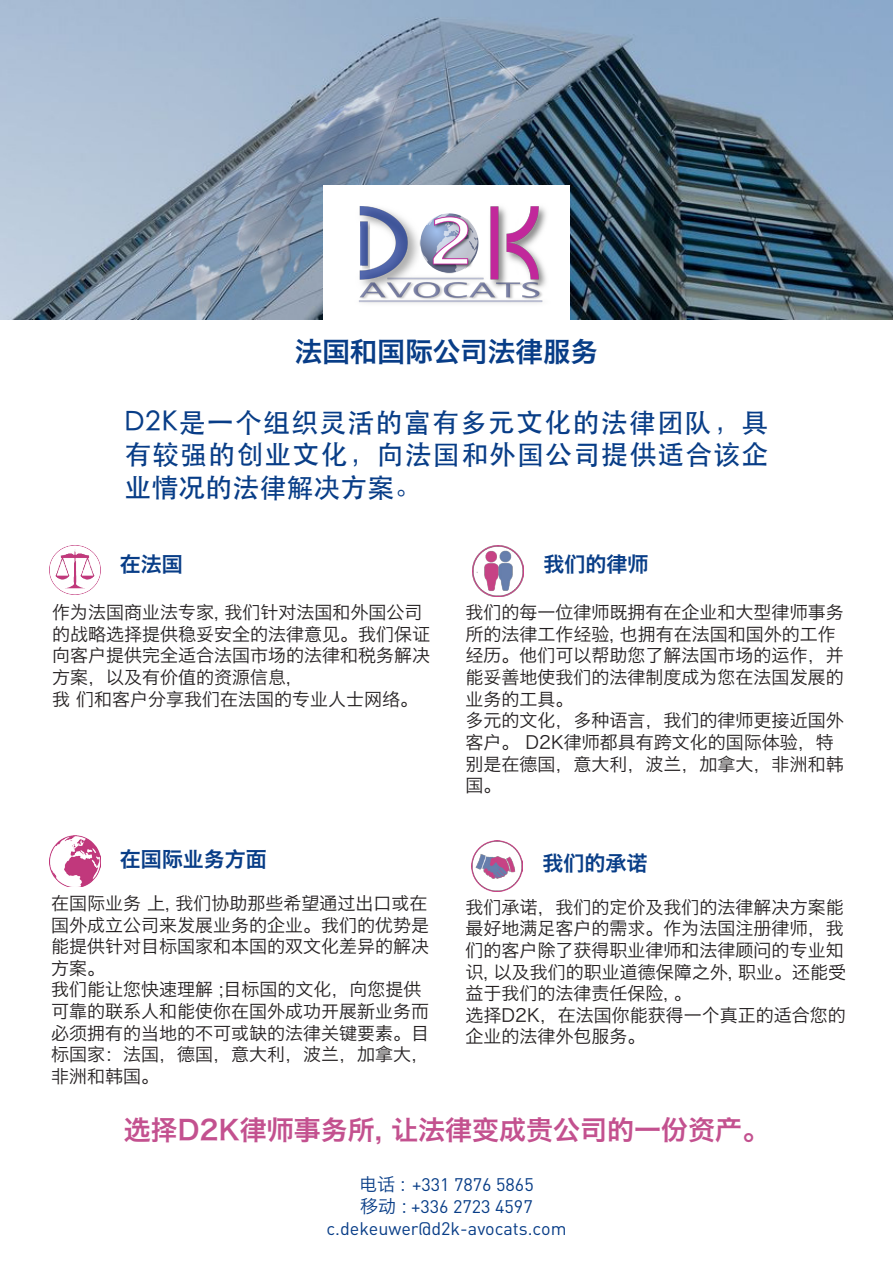
<style>
.page{position:relative;width:893px;height:1263px;background:#fff}
.page>*{position:absolute;margin:0;border:0;box-sizing:border-box;transform-origin:0 0}
.titres{font:27.6px "Hiragino Sans GB W6";color:#083d87}
.titres-2{font:500 27px/32.4px "ST Heiti SC";letter-spacing:.04em;color:#083d87;text-align:justify}
.titres-3{font:27px "Hiragino Sans GB W6";color:#c3518f}
.titres-4{font:21px "Hiragino Sans GB W6";color:#083d87}
.titres-5{font:18px/21.6px "Hiragino Sans GB W3";color:#231f20}
.titres-6{font:18px "DIN";color:#083d87}
.s1{font-family:"Hiragino Sans GB W3"}
</style>
<div class="page">
<img style="left:0;top:0;width:893px;height:319px">
<img style="left:323px;top:186px;width:247px;height:133px">
<img style="left:473px;top:545px;width:51px;height:51px">
<img style="left:49px;top:545px;width:51px;height:50px">
<img style="left:49px;top:835px;width:51px;height:51px">
<img style="left:472px;top:841px;width:51px;height:51px">
<p class="titres" style="left:295px;top:333px;width:305px">法国和国际公司法律服务</p>
<p class="titres-2" style="left:124px;top:405px;width:646px">D2K是一个组织灵活的富有多元文化的法律团队，具有较强的创业文化，向法国和外国公司提供适合该企业情况的法律解决方案。</p>
<p class="titres-4" style="left:120px;top:551px;width:64px">在法国</p>
<p class="titres-5" style="left:52px;top:601px;width:380px">作为法国商业法专家, 我们针对法国和外国公司的战略选择提供稳妥安全的法律意见。我们保证向客户提供完全适合法国市场的法律和税务解决方案，以及有价值的资源信息,</p>
<p class="titres-5" style="left:52px;top:688px;width:367px">我 们和客户分享我们在法国的专业人士网络。</p>
<p class="titres-4" style="left:543px;top:551px;width:106px">我们的律师</p>
<p class="titres-5" style="left:466px;top:601px;width:379px">我们的每一位律师既拥有在企业和大型律师事务所的法律工作经验, 也拥有在法国和国外的工作经历。他们可以帮助您了解法国市场的运作，并能妥善地使我们的法律制度成为您在法国发展的业务的工具。</p>
<p class="titres-5" style="left:466px;top:709px;width:379px">多元的文化，多种语言，我们的律师更接近国外客户。 D2K律师都具有跨文化的国际体验，特别是在德国，意大利，波兰，加拿大，非洲和韩国。</p>
<p class="titres-4" style="left:120px;top:845px;width:148px">在国际业务方面</p>
<p class="titres-5" style="left:51px;top:892px;width:379px;text-align:justify">在国际业务 上, 我们协助那些希望通过出口或在国外成立公司来发展业务的企业。我们的优势是能提供针对目标国家和本国的双文化差异的解决方案。</p>
<p class="titres-5" style="left:51px;top:978px;width:379px">我们能让您快速理解 ;目标国的文化，向您提供可靠的联系人和能使你在国外成功开展新业务而必须拥有的当地的不可或缺的法律关键要素。目标国家：法国，德国，意大利，波兰，加拿大，非洲和韩国。</p>
<p class="titres-3" style="left:124px;top:1112px;width:647px">选择D2K律师事务所, 让法律变成贵公司的一份资产。</p>
<p class="titres-6" style="left:359px;top:1174px;width:176px"><span class="s1">电话 :</span> +331 7876 5865</p>
<p class="titres-6" style="left:360px;top:1195px;width:174px"><span class="s1">移动 :</span> +336 2723 4597</p>
<p class="titres-6" style="left:326px;top:1217px;width:241px">c.dekeuwer@d2k-avocats.com</p>
<p class="titres-4" style="left:542px;top:849px;width:106px">我们的承诺</p>
<p class="titres-5" style="left:466px;top:896px;width:382px">我们承诺，我们的定价及我们的法律解决方案能最好地满足客户的需求。作为法国注册律师，我们的客户除了获得职业律师和法律顾问的专业知识, 以及我们的职业道德保障之外, 职业。还能受益于我们的法律责任保险, 。</p>
<p class="titres-5" style="left:466px;top:1004px;width:382px">选择D2K，在法国你能获得一个真正的适合您的企业的法律外包服务。</p>
</div>
